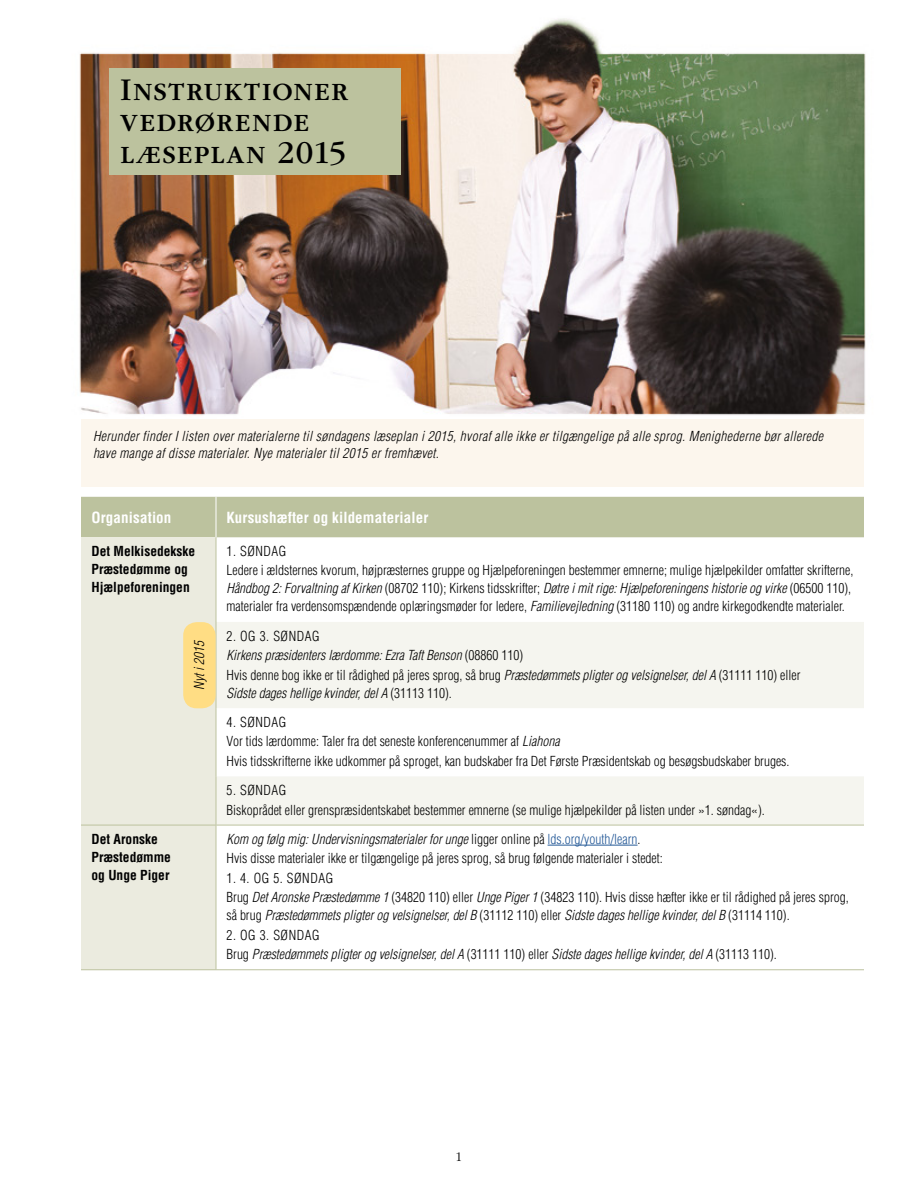
<style>
.page{position:relative;width:918px;height:1188px;background:#fff}
.page>*{position:absolute;margin:0;border:0;box-sizing:border-box;transform-origin:0 0}
.t1{font:33px/31.5px "Garamondlds Lat";letter-spacing:.025em;color:#000}
.TBLHEAD_para{font:700 condensed 15px "Helveticalds Lat";letter-spacing:.01em;color:#fff}
.TBLDATA_para{font:300 condensed 13.5px/18px "Helveticalds Lat";color:#000}
.TBLDATA_para-2{font:italic 300 condensed 13.5px "Helveticalds Lat";color:#000}
.TBLDATA_para-3{font:italic 300 condensed 13.5px/16.5px "Helveticalds Lat";letter-spacing:.025em;color:#000}
.TBLDATA_para-4{font:700 condensed 13.5px/18px "Helveticalds Lat";color:#000}
.TBLDATA_para-5{font:300 condensed 13.5px "Helveticalds Lat";letter-spacing:.04em;color:#000}
.t2{font:300 13.5px "Garamondlds Lat";color:#000}
.s1{font-style:italic}
.s2{font-style:normal}
.s3{font-style:normal;color:#235897}
</style>
<div class="page">
<img style="left:79px;top:18px;width:787px;height:953px">
<div style="left:81px;top:497px;width:783px;height:40px;background:#bcc29e"></div>
<div style="left:81px;top:537px;width:135px;height:432px;background:#ebebdf"></div>
<svg style="left:217px;top:622px;width:647px;height:203px;fill:#f5f5ef"></svg>
<hr style="left:216px;top:497px;width:1px;height:40px;background:#fff">
<hr style="left:216px;top:537px;width:1px;height:85px;background:#bcc29e">
<hr style="left:216px;top:622px;width:1px;height:86px;background:#bcc29e">
<hr style="left:216px;top:708px;width:1px;height:68px;background:#bcc29e">
<hr style="left:81px;top:825px;width:135px;height:1px;background:#bcc29e">
<hr style="left:216px;top:825px;width:1px;height:144px;background:#bcc29e">
<hr style="left:216px;top:776px;width:1px;height:49px;background:#bcc29e">
<hr style="left:216px;top:825px;width:648px;height:1px;background:#bcc29e">
<hr style="left:216px;top:969px;width:648px;height:1px;background:#bcc29e">
<hr style="left:81px;top:969px;width:135px;height:1px;background:#bcc29e">
<hr style="left:548px;top:845px;width:90px;height:1px;background:#235897">
<div style="left:183px;top:622px;width:33px;height:86px;background:#ffdd84;border-radius:14px"></div>
<div style="left:81px;top:419px;width:783px;height:68px;background:#fcf6ed"></div>
<div style="left:109px;top:68px;width:291px;height:107px;background:#bcc29e"></div>
<p class="t1" style="left:120px;top:71px;width:230px">Instruktioner vedrørende læseplan 2015</p>
<p class="TBLDATA_para-3" style="left:93px;top:427px;width:731px">Herunder finder I listen over materialerne til søndagens læseplan i 2015, hvoraf alle ikke er tilgængelige på alle sprog. Menighederne bør allerede have mange af disse materialer. Nye materialer til 2015 er fremhævet.</p>
<p class="TBLHEAD_para" style="left:92px;top:504px;width:81px">Organisation</p>
<p class="TBLHEAD_para" style="left:226px;top:504px;width:203px">Kursushæfter og kildematerialer</p>
<p class="TBLDATA_para-4" style="left:92px;top:541px;width:105px">Det Melkisedekske<br>Præstedømme og<br>Hjælpeforeningen</p>
<p class="TBLDATA_para" style="left:226px;top:541px;width:61px">1. SØNDAG</p>
<p class="TBLDATA_para" style="left:226px;top:561px;width:629px">Ledere i ældsternes kvorum, højpræsternes gruppe og Hjælpeforeningen bestemmer emnerne; mulige hjælpekilder omfatter skrifterne,<br><span class="s1">Håndbog 2: Forvaltning af Kirken</span> (08702 110); Kirkens tidsskrifter; <span class="s1">Døtre i mit rige: Hjælpeforeningens historie og virke</span> (06500 110), materialer fra verdensomspændende oplæringsmøder for ledere, <span class="s1">Familievejledning</span> (31180 110) og andre kirkegodkendte materialer.</p>
<p class="TBLDATA_para-5" style="left:226px;top:625px;width:95px">2. OG 3. SØNDAG</p>
<p class="TBLDATA_para-2" style="left:226px;top:645px;width:298px">Kirkens præsidenters lærdomme: Ezra Taft Benson <span class="s2">(08860 110)</span></p>
<p class="TBLDATA_para" style="left:226px;top:665px;width:576px">Hvis denne bog ikke er til rådighed på jeres sprog, så brug <span class="s1">Præstedømmets pligter og velsignelser, del A</span> (31111 110) eller<br><span class="s1">Sidste dages hellige kvinder, del A</span> (31113 110).</p>
<p class="TBLDATA_para" style="left:226px;top:712px;width:61px">4. SØNDAG</p>
<p class="TBLDATA_para" style="left:226px;top:732px;width:335px">Vor tids lærdomme: Taler fra det seneste konferencenummer af <span class="s1">Liahona</span></p>
<p class="TBLDATA_para" style="left:226px;top:751px;width:565px">Hvis tidsskrifterne ikke udkommer på sproget, kan budskaber fra Det Første Præsidentskab og besøgsbudskaber bruges.</p>
<p class="TBLDATA_para" style="left:226px;top:780px;width:61px">5. SØNDAG</p>
<p class="TBLDATA_para" style="left:226px;top:800px;width:540px">Biskoprådet eller grenspræsidentskabet bestemmer emnerne (se mulige hjælpekilder på listen under »1. søndag«).</p>
<p class="TBLDATA_para-3" style="left:190px;top:690px;width:51px;rotate:-90deg">Nyt i 2015</p>
<p class="TBLDATA_para-4" style="left:92px;top:829px;width:81px">Det Aronske<br>Præstedømme og Unge Piger</p>
<p class="TBLDATA_para-2" style="left:226px;top:828px;width:416px">Kom og følg mig: Undervisningsmaterialer for unge <span class="s2">ligger online på</span> <span class="s3">lds.org/youth/learn</span><span class="s2">.</span></p>
<p class="TBLDATA_para" style="left:227px;top:848px;width:438px">Hvis disse materialer ikke er tilgængelige på jeres sprog, så brug følgende materialer i stedet:</p>
<p class="TBLDATA_para-5" style="left:227px;top:867px;width:108px">1. 4. OG 5. SØNDAG</p>
<p class="TBLDATA_para" style="left:227px;top:887px;width:624px">Brug <span class="s1">Det Aronske Præstedømme 1</span> (34820 110) eller <span class="s1">Unge Piger 1</span> (34823 110). Hvis disse hæfter ikke er til rådighed på jeres sprog, så brug <span class="s1">Præstedømmets pligter og velsignelser, del B</span> (31112 110) eller <span class="s1">Sidste dages hellige kvinder, del B</span> (31114 110).</p>
<p class="TBLDATA_para-5" style="left:227px;top:924px;width:95px">2. OG 3. SØNDAG</p>
<p class="TBLDATA_para-2" style="left:227px;top:944px;width:552px"><span class="s2">Brug</span> Præstedømmets pligter og velsignelser, del A <span class="s2">(31111 110) eller</span> Sidste dages hellige kvinder, del A <span class="s2">(31113 110).</span></p>
<p class="t2" style="left:456px;top:1148px;width:8px">1</p>
</div>
